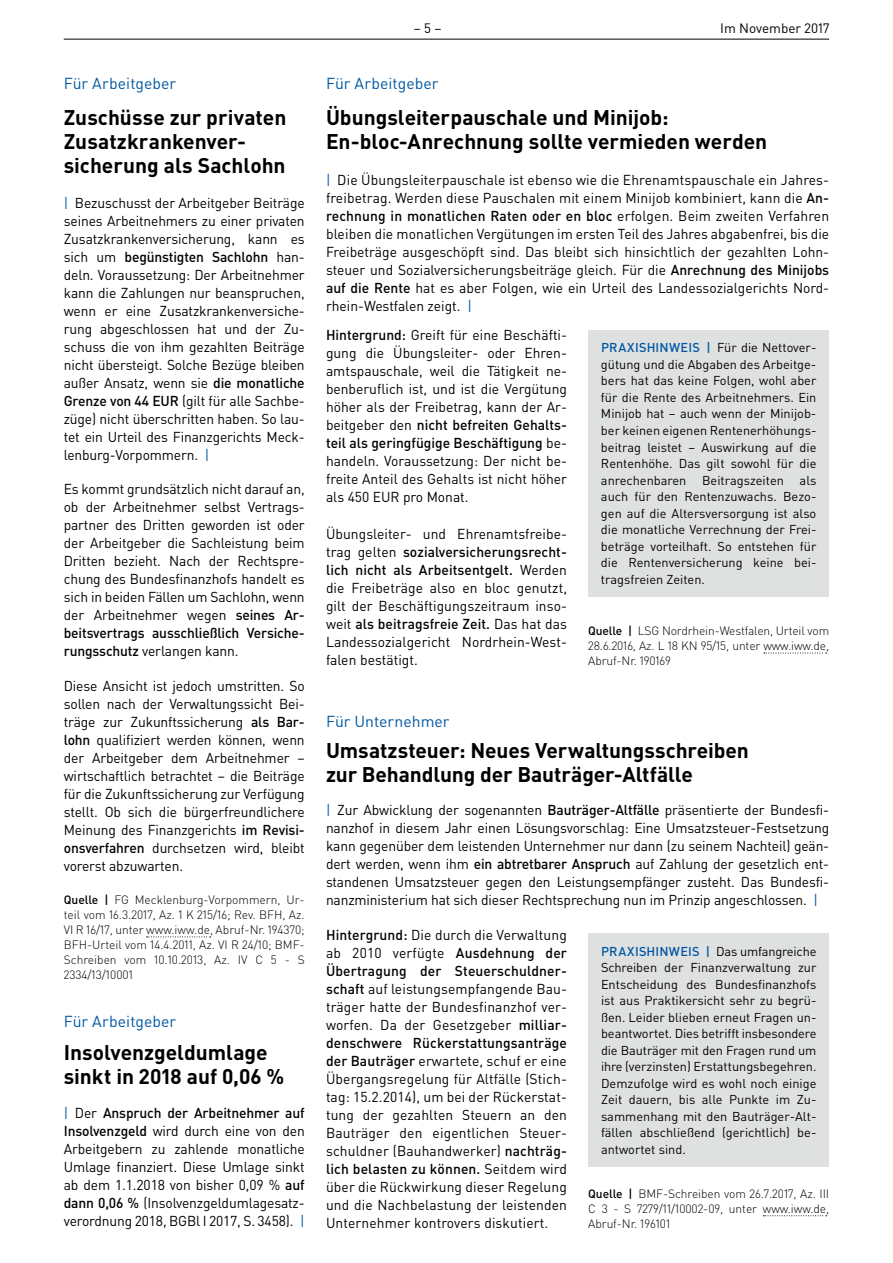
<style>
.page{position:relative;width:893px;height:1263px;background:#fff}
.page>*{position:absolute;margin:0;border:0;box-sizing:border-box;transform-origin:0 0}
.t1{font:700 21px/24px "DIN Pro";letter-spacing:-.005em;color:#000002}
.t2{font:15.75px "DIN Pro";color:#0157a2}
.t3{font:14.25px/18px "DIN Pro";letter-spacing:-.01em;color:#000002;text-align:justify}
.t4{font:13.5px "DIN Pro";color:#000002}
.t5{font:12.75px/16.5px "DIN Pro";color:#000002;text-align:justify}
.t6{font:300 12px/15px "DIN Pro";letter-spacing:-.005em;color:#000002;text-align:justify}
.s1{color:#0157a2}
.s2{font-weight:500}
.s3{font-weight:500;color:#0157a2}
</style>
<div class="page">
<hr style="left:64px;top:39px;width:765px;height:1px;background:#000002">
<svg style="left:764px;top:653px;width:63px;height:1px"></svg>
<div style="left:588px;top:330px;width:241px;height:266px;background:#dfe1e1"></div>
<svg style="left:147px;top:936px;width:64px;height:1px"></svg>
<svg style="left:763px;top:1215px;width:64px;height:1px"></svg>
<div style="left:588px;top:933px;width:241px;height:233px;background:#dfe1e1"></div>
<p class="t2" style="left:64px;top:73px;width:114px">Für Arbeitgeber</p>
<h1 class="t1" style="left:64px;top:105px;width:224px">Zuschüsse zur privaten<br>Zusatzkrankenver&shy;sicherung als Sachlohn</h1>
<p class="t3" style="left:64px;top:193px;width:242px"><span class="s1">|</span> Bezuschusst der Arbeitgeber Beiträge seines Arbeitnehmers zu einer privaten Zusatzkrankenversicherung, kann es sich um <span class="s2">begünstigten Sachlohn</span> han&shy;deln. Voraussetzung: Der Arbeitnehmer kann die Zahlungen nur beanspruchen, wenn er eine Zusatzkrankenversiche&shy;rung abgeschlossen hat und der Zu&shy;schuss die von ihm gezahlten Beiträge nicht übersteigt. Solche Bezüge bleiben außer Ansatz, wenn sie <span class="s2">die monatliche Grenze von 44 EUR</span> (gilt für alle Sachbe&shy;züge) nicht überschritten haben. So lau&shy;tet ein Urteil des Finanzgerichts Meck&shy;lenburg-Vorpommern. <span class="s1">|</span></p>
<p class="t3" style="left:64px;top:480px;width:242px">Es kommt grundsätzlich nicht darauf an, ob der Arbeitnehmer selbst Vertrags&shy;partner des Dritten geworden ist oder der Arbeitgeber die Sachleistung beim Dritten bezieht. Nach der Rechtspre&shy;chung des Bundesfinanzhofs handelt es sich in beiden Fällen um Sachlohn, wenn der Arbeitnehmer wegen <span class="s2">seines Ar&shy;beitsvertrags ausschließlich Versiche&shy;rungsschutz</span> verlangen kann.</p>
<p class="t3" style="left:64px;top:676px;width:242px">Diese Ansicht ist jedoch umstritten. So sollen nach der Verwaltungssicht Bei&shy;träge zur Zukunftssicherung <span class="s2">als Bar&shy;lohn</span> qualifiziert werden können, wenn der Arbeitgeber dem Arbeitnehmer – wirtschaftlich betrachtet – die Beiträge für die Zukunftssicherung zur Verfügung stellt. Ob sich die bürgerfreundlichere Meinung des Finanzgerichts <span class="s2">im Revisi&shy;onsverfahren</span> durchsetzen wird, bleibt vorerst abzuwarten.</p>
<p class="t6" style="left:64px;top:891px;width:242px"><span class="s2">Quelle |</span> FG Mecklenburg-Vorpommern, Ur&shy;teil vom 16.3.2017, Az. 1 K 215/16; Rev. BFH, Az.<br>VI R 16/17, unter www.iww.de, Abruf-Nr. 194370; BFH-Urteil vom 14.4.2011, Az. VI R 24/10; BMF-Schreiben vom 10.10.2013, Az. IV C 5 - S 2334/13/10001</p>
<p class="t2" style="left:64px;top:1010px;width:114px">Für Arbeitgeber</p>
<h1 class="t1" style="left:64px;top:1039px;width:222px">Insolvenzgeldumlage sinkt in 2018 auf 0,06 %</h1>
<p class="t3" style="left:64px;top:1104px;width:242px"><span class="s1">|</span> Der <span class="s2">Anspruch der Arbeitnehmer auf Insolvenzgeld</span> wird durch eine von den Arbeitgebern zu zahlende monatliche Umlage finanziert. Diese Umlage sinkt ab dem 1.1.2018 von bisher 0,09 % <span class="s2">auf dann 0,06 %</span> (Insolvenzgeldumlagesatz&shy;verordnung 2018, BGBl I 2017, S. 3458). <span class="s1">|</span></p>
<p class="t4" style="left:414px;top:19px;width:29px">– 5 –</p>
<p class="t4" style="left:720px;top:19px;width:111px">Im November 2017</p>
<p class="t2" style="left:326px;top:73px;width:114px">Für Arbeitgeber</p>
<h1 class="t1" style="left:326px;top:105px;width:443px">Übungsleiterpauschale und Minijob:<br>En-bloc-Anrechnung sollte vermieden werden</h1>
<p class="t3" style="left:326px;top:171px;width:505px"><span class="s1">|</span> Die Übungsleiterpauschale ist ebenso wie die Ehrenamtspauschale ein Jahres&shy;freibetrag. Werden diese Pauschalen mit einem Minijob kombiniert, kann die <span class="s2">An&shy;rechnung in monatlichen Raten oder en bloc</span> erfolgen. Beim zweiten Verfahren bleiben die monatlichen Vergütungen im ersten Teil des Jahres abgabenfrei, bis die Freibeträge ausgeschöpft sind. Das bleibt sich hinsichtlich der gezahlten Lohn&shy;steuer und Sozialversicherungsbeiträge gleich. Für die <span class="s2">Anrechnung des Minijobs auf die Rente</span> hat es aber Folgen, wie ein Urteil des Landessozialgerichts Nord&shy;rhein-Westfalen zeigt. <span class="s1">|</span></p>
<p class="t3" style="left:326px;top:326px;width:242px"><span class="s2">Hintergrund:</span> Greift für eine Beschäfti&shy;gung die Übungsleiter- oder Ehren&shy;amtspauschale, weil die Tätigkeit ne&shy;benberuflich ist, und ist die Vergütung höher als der Freibetrag, kann der Ar&shy;beitgeber den <span class="s2">nicht befreiten Gehalts&shy;teil als geringfügige Beschäftigung</span> be&shy;handeln. Voraussetzung: Der nicht be&shy;freite Anteil des Gehalts ist nicht höher als 450 EUR pro Monat.</p>
<p class="t3" style="left:326px;top:525px;width:242px">Übungsleiter- und Ehrenamtsfreibe&shy;trag gelten <span class="s2">sozialversicherungsrecht&shy;lich nicht als Arbeitsentgelt.</span> Werden die Freibeträge also en bloc genutzt, gilt der Beschäftigungszeitraum inso&shy;weit <span class="s2">als beitragsfreie Zeit.</span> Das hat das Landessozialgericht Nordrhein-West&shy;falen bestätigt.</p>
<p class="t5" style="left:601px;top:339px;width:217px"><span class="s3">PRAXISHINWEIS |</span> Für die Nettover&shy;gütung und die Abgaben des Arbeitge&shy;bers hat das keine Folgen, wohl aber für die Rente des Arbeitnehmers. Ein Minijob hat – auch wenn der Minijob&shy;ber keinen eigenen Rentenerhöhungs&shy;beitrag leistet – Auswirkung auf die Rentenhöhe. Das gilt sowohl für die anrechenbaren Beitragszeiten als auch für den Rentenzuwachs. Bezo&shy;gen auf die Altersversorgung ist also die monatliche Verrechnung der Frei&shy;beträge vorteilhaft. So entstehen für die Rentenversicherung keine bei&shy;tragsfreien Zeiten.</p>
<p class="t6" style="left:588px;top:623px;width:242px"><span class="s2">Quelle |</span> LSG Nordrhein-Westfalen, Urteil vom 28.6.2016, Az. L 18 KN 95/15, unter www.iww.de, Abruf-Nr. 190169</p>
<p class="t2" style="left:326px;top:710px;width:125px">Für Unternehmer</p>
<h1 class="t1" style="left:326px;top:738px;width:424px">Umsatzsteuer: Neues Verwaltungsschreiben zur Behandlung der Bauträger-Altfälle</h1>
<p class="t3" style="left:326px;top:801px;width:505px"><span class="s1">|</span> Zur Abwicklung der sogenannten <span class="s2">Bauträger-Altfälle</span> präsentierte der Bundesfi&shy;nanzhof in diesem Jahr einen Lösungsvorschlag: Eine Umsatzsteuer-Festsetzung kann gegenüber dem leistenden Unternehmer nur dann (zu seinem Nachteil) geän&shy;dert werden, wenn ihm <span class="s2">ein abtretbarer Anspruch</span> auf Zahlung der gesetzlich ent&shy;standenen Umsatzsteuer gegen den Leistungsempfänger zusteht. Das Bundesfi&shy;nanzministerium hat sich dieser Rechtsprechung nun im Prinzip angeschlossen. <span class="s1">|</span></p>
<p class="t3" style="left:326px;top:925px;width:242px"><span class="s2">Hintergrund:</span> Die durch die Verwaltung ab 2010 verfügte <span class="s2">Ausdehnung der Übertragung der Steuerschuldner&shy;schaft</span> auf leistungsempfangende Bau&shy;träger hatte der Bundesfinanzhof ver&shy;worfen. Da der Gesetzgeber <span class="s2">milliar&shy;denschwere Rückerstattungsanträge der Bauträger</span> erwartete, schuf er eine Übergangsregelung für Altfälle (Stich&shy;tag: 15.2.2014), um bei der Rückerstat&shy;tung der gezahlten Steuern an den Bauträger den eigentlichen Steuer&shy;schuldner (Bauhandwerker) <span class="s2">nachträg&shy;lich belasten zu können.</span> Seitdem wird über die Rückwirkung dieser Regelung und die Nachbelastung der leistenden Unternehmer kontrovers diskutiert.</p>
<p class="t5" style="left:601px;top:942px;width:217px"><span class="s3">PRAXISHINWEIS |</span> Das umfangreiche Schreiben der Finanzverwaltung zur Entscheidung des Bundesfinanzhofs ist aus Praktikersicht sehr zu begrü&shy;ßen. Leider blieben erneut Fragen un&shy;beantwortet. Dies betrifft insbesondere die Bauträger mit den Fragen rund um ihre (verzinsten) Erstattungsbegehren.<br>Demzufolge wird es wohl noch einige Zeit dauern, bis alle Punkte im Zu&shy;sammenhang mit den Bauträger-Alt&shy;fällen abschließend (gerichtlich) be&shy;antwortet sind.</p>
<p class="t6" style="left:588px;top:1185px;width:242px"><span class="s2">Quelle |</span> BMF-Schreiben vom 26.7.2017, Az. III C 3 - S 7279/11/10002-09, unter www.iww.de, Abruf-Nr. 196101</p>
</div>
